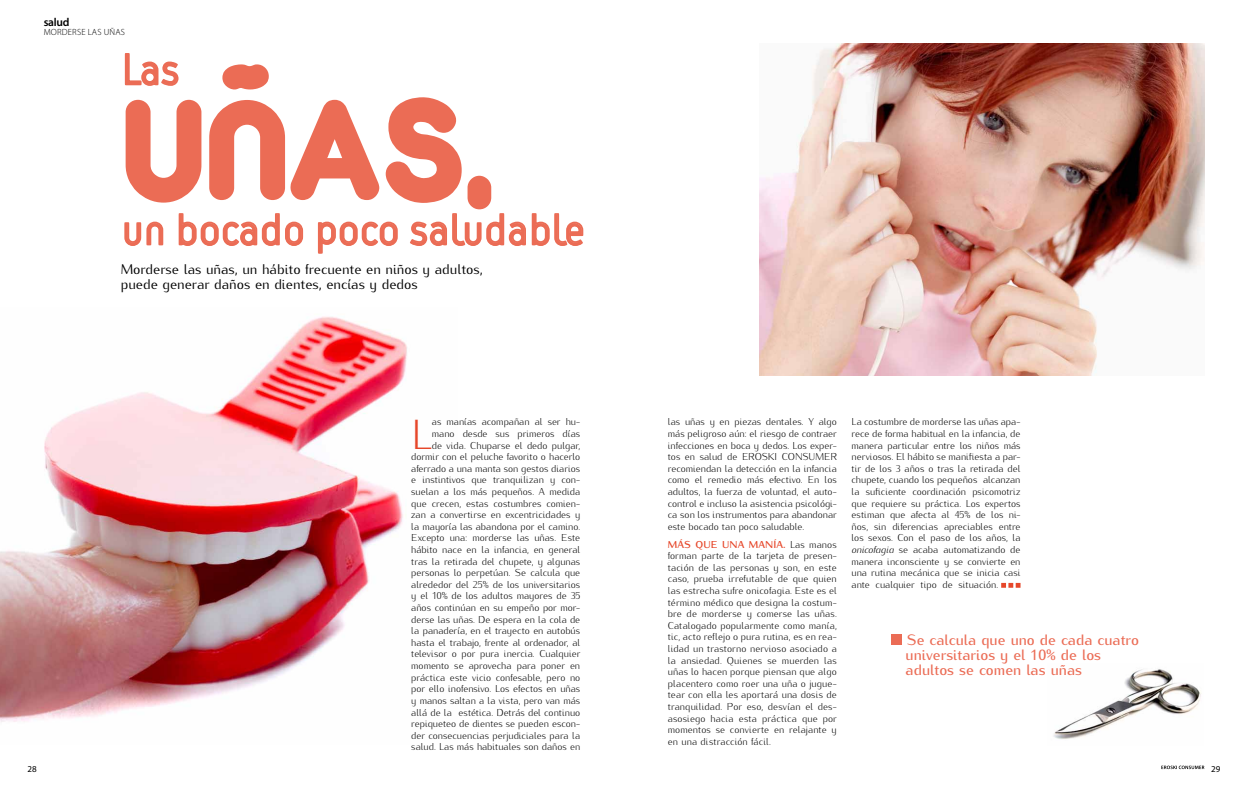
<style>
.page{position:relative;width:1248px;height:794px;background:#fff}
.page>*{position:absolute;margin:0;border:0;box-sizing:border-box;transform-origin:0 0}
.t1{font:900 150px "Duepuntozero";color:#eb6c55}
.t2{font:42px "VSV Melon Regular";letter-spacing:-.04em;color:#eb6c55}
.t3{font:300 41.8px "Kurier";color:#e6472a}
.t4{font:500 15px/15px "Kurier";color:#eb6c55}
.t5{font:14px/15px "Kurier";letter-spacing:-.005em;color:#000}
.t6{font:600 11.5px "Myriad Pro";letter-spacing:-.02em;color:#000}
.t7{font:300 10px/11.6px "Kurier";letter-spacing:-.005em;color:#000;text-align:justify}
.t8{font:300 9px "Myriad Pro";letter-spacing:.02em;color:#000}
.t9{font:9px "Myriad Pro";color:#000}
.s1{font-weight:700;color:#e6472a}
.s2{font-style:italic}
</style>
<div class="page">
<img style="left:1053px;top:669px;width:148px;height:70px">
<img style="left:0;top:316px;width:407px;height:406px">
<svg style="left:124px;top:53px;width:55px;height:33px"></svg>
<svg style="left:124px;top:221px;width:40px;height:25px"></svg>
<svg style="left:178px;top:213px;width:126px;height:33px"></svg>
<svg style="left:317px;top:221px;width:81px;height:33px"></svg>
<svg style="left:410px;top:213px;width:174px;height:33px"></svg>
<svg style="left:1161px;top:765px;width:43px;height:4px"></svg>
<div style="left:891px;top:634px;width:10px;height:11px;background:#eb6c55"></div>
<svg style="left:1001px;top:583px;width:19px;height:5px"></svg>
<img style="left:759px;top:44px;width:445px;height:331px">
<p class="t6" style="left:44px;top:16px;width:27px">salud</p>
<p class="t8" style="left:44px;top:27px;width:83px">MORDERSE LAS UÑAS</p>
<h2 class="t2" style="left:121px;top:44px;width:61px">Las</h2>
<h1 class="t1" style="left:121px;top:59px;width:376px">UÑAS,</h1>
<h2 class="t2" style="left:121px;top:204px;width:466px">un bocado poco saludable</h2>
<h3 class="t5" style="left:121px;top:261px;width:363px">Morderse las uñas, un hábito frecuente en niños y adultos, puede generar daños en dientes, encías y dedos</h3>
<p class="t9" style="left:28px;top:763px;width:11px">28</p>
<p class="t7" style="left:411px;top:415px;width:170px;text-align:right">as manías acompañan al ser hu&shy;mano desde sus primeros días<br>de vida. Chuparse el dedo pulgar, dormir con el peluche favorito o hacerlo aferrado a una manta son gestos diarios e instintivos que tranquilizan y con&shy;suelan a los más pequeños. A medida que crecen, estas costumbres comien&shy;zan a convertirse en excentricidades y la mayoría las abandona por el camino.<br>Excepto una: morderse las uñas. Este hábito nace en la infancia, en general tras la retirada del chupete, y algunas personas lo perpetúan. Se calcula que alrededor del 25% de los universitarios y el 10% de los adultos mayores de 35 años continúan en su empeño por mor&shy;derse las uñas. De espera en la cola de la panadería, en el trayecto en autobús hasta el trabajo, frente al ordenador, al televisor o por pura inercia. Cualquier momento se aprovecha para poner en práctica este vicio confesable, pero no por ello inofensivo. Los efectos en uñas y manos saltan a la vista, pero van más allá de la estética. Detrás del continuo repiqueteo de dientes se pueden escon&shy;der consecuencias perjudiciales para la salud. Las más habituales son daños en</p>
<p class="t7" style="left:667px;top:415px;width:170px">las uñas y en piezas dentales. Y algo más peligroso aún: el riesgo de contraer infecciones en boca y dedos. Los exper&shy;tos en salud de EROSKI CONSUMER recomiendan la detección en la infancia como el remedio más efectivo. En los adultos, la fuerza de voluntad, el auto&shy;control e incluso la asistencia psicológi&shy;ca son los instrumentos para abandonar este bocado tan poco saludable.</p>
<h3 class="t3" style="left:411px;top:401px;width:23px">L</h3>
<p class="t7" style="left:667px;top:537px;width:170px"><span class="s1">MÁS QUE UNA MANÍA.</span> Las manos forman parte de la tarjeta de presen&shy;tación de las personas y son, en este caso, prueba irrefutable de que quien las estrecha sufre onicofagia. Este es el término médico que designa la costum&shy;bre de morderse y comerse las uñas.<br>Catalogado popularmente como manía, tic, acto reflejo o pura rutina, es en rea&shy;lidad un trastorno nervioso asociado a la ansiedad. Quienes se muerden las uñas lo hacen porque piensan que algo placentero como roer una uña o jugue&shy;tear con ella les aportará una dosis de tranquilidad. Por eso, desvían el des&shy;asosiego hacia esta práctica que por momentos se convierte en relajante y en una distracción fácil.</p>
<p class="t7" style="left:851px;top:415px;width:170px">La costumbre de morderse las uñas apa&shy;rece de forma habitual en la infancia, de manera particular entre los niños más nerviosos. El hábito se manifiesta a par&shy;tir de los 3 años o tras la retirada del chupete, cuando los pequeños alcanzan la suficiente coordinación psicomotriz que requiere su práctica. Los expertos estiman que afecta al 45% de los ni&shy;ños, sin diferencias apreciables entre los sexos. Con el paso de los años, la <span class="s2">onicofagia</span> se acaba automatizando de manera inconsciente y se convierte en una rutina mecánica que se inicia casi ante cualquier tipo de situación.</p>
<h3 class="t4" style="left:905px;top:631px;width:235px">Se calcula que uno de cada cuatro universitarios y el 10% de los adultos se comen las uñas</h3>
<p class="t9" style="left:1210px;top:763px;width:11px">29</p>
</div>
